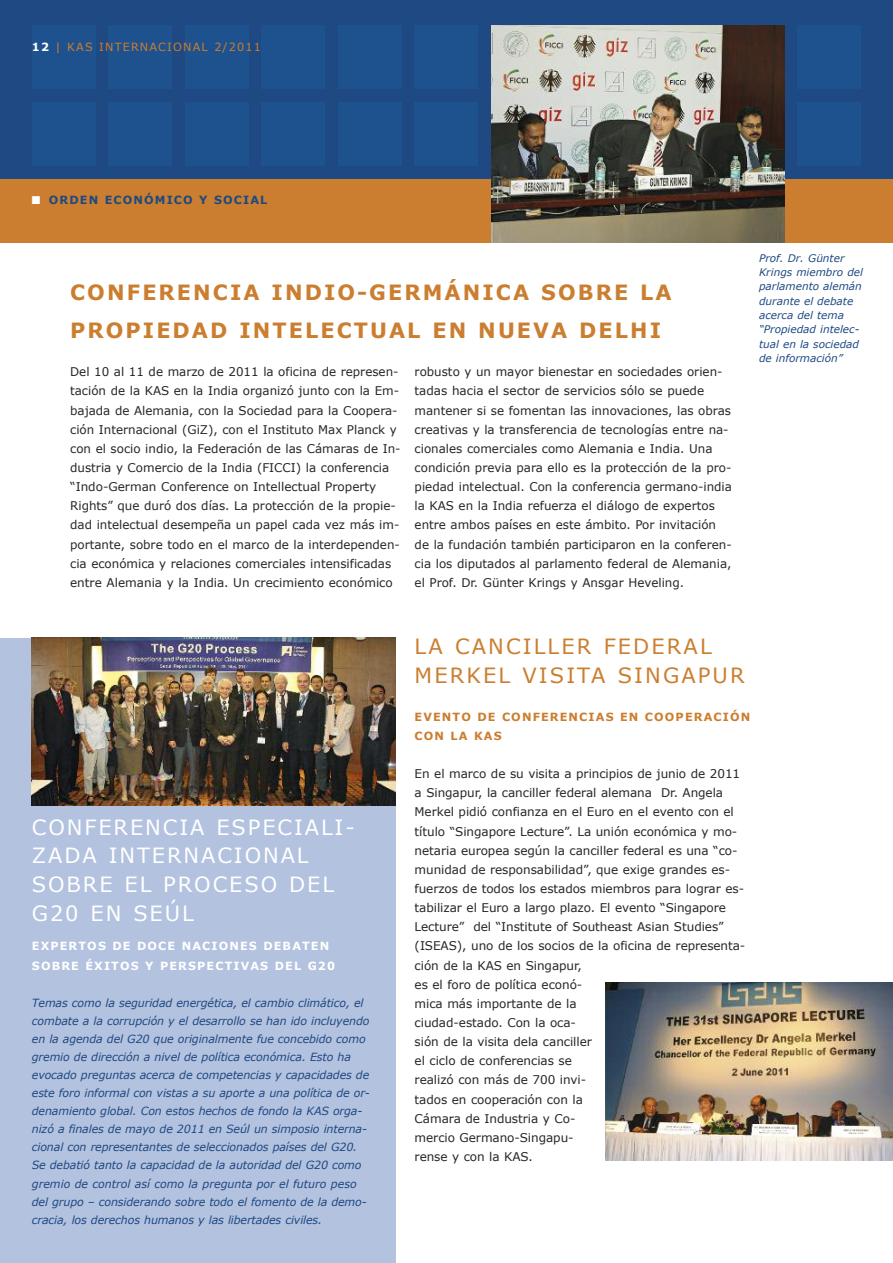
<style>
.page{position:relative;width:893px;height:1263px;background:#fff}
.page>*{position:absolute;margin:0;border:0;box-sizing:border-box;transform-origin:0 0}
.t1{font:700 21px/38.2px "Verdana";letter-spacing:.1em;color:#cb7e2f}
.t2{font:21px/28.7px "Verdana";letter-spacing:.09em;color:#fff}
.t3{font:21px/28.7px "Verdana";letter-spacing:.1em;color:#cb7e2f}
.t4{font:12px/19.2px "Verdana";color:#272627}
.t5{font:italic 11.25px/18px "Verdana";letter-spacing:-.01em;color:#1e4982}
.t6{font:700 11.25px/19.2px "Verdana";letter-spacing:.1em;color:#fff}
.t7{font:700 11.25px/19.2px "Verdana";letter-spacing:.1em;color:#cb7e2f}
.t8{font:11.25px "Verdana";letter-spacing:.1em;color:#cb7e2f}
.t9{font:700 11.25px "Verdana";letter-spacing:.1em;color:#1e4982}
.t10{font:italic 10.5px/14.4px "Verdana";color:#1e4982}
.s1{font-weight:700;color:#fff}
.s2{color:#fff}
</style>
<div class="page">
<div style="left:0;top:638px;width:395px;height:625px;background:#b3c2df"></div>
<div style="left:0;top:0;width:893px;height:179px;background:#1e4982"></div>
<div style="left:185px;top:102px;width:64px;height:64px;background:#1d528e"></div>
<div style="left:185px;top:26px;width:64px;height:63px;background:#1d528e"></div>
<div style="left:261px;top:102px;width:64px;height:64px;background:#1d528e"></div>
<div style="left:261px;top:26px;width:64px;height:63px;background:#1d528e"></div>
<div style="left:338px;top:102px;width:64px;height:64px;background:#1d528e"></div>
<div style="left:338px;top:26px;width:64px;height:63px;background:#1d528e"></div>
<div style="left:415px;top:102px;width:63px;height:64px;background:#1d528e"></div>
<div style="left:415px;top:26px;width:63px;height:63px;background:#1d528e"></div>
<div style="left:32px;top:102px;width:64px;height:64px;background:#1d528e"></div>
<div style="left:32px;top:26px;width:64px;height:63px;background:#1d528e"></div>
<div style="left:108px;top:102px;width:64px;height:64px;background:#1d528e"></div>
<div style="left:108px;top:26px;width:64px;height:63px;background:#1d528e"></div>
<div style="left:797px;top:102px;width:64px;height:64px;background:#1d528e"></div>
<div style="left:797px;top:26px;width:64px;height:63px;background:#1d528e"></div>
<div style="left:0;top:179px;width:893px;height:63px;background:#cb7e2f"></div>
<img style="left:491px;top:26px;width:293px;height:216px">
<img style="left:606px;top:982px;width:287px;height:179px">
<img style="left:32px;top:638px;width:363px;height:168px">
<p class="t8" style="left:32px;top:40px;width:230px"><span class="s1">12</span> | KAS INTERNACIONAL 2/2011</p>
<p class="t9" style="left:32px;top:193px;width:237px"><span class="s2">■</span> ORDEN ECONÓMICO Y SOCIAL</p>
<h1 class="t1" style="left:70px;top:272px;width:603px">CONFERENCIA INDIO-GERMÁNICA SOBRE LA<br>PROPIEDAD INTELECTUAL EN NUEVA DELHI</h1>
<p class="t4" style="left:70px;top:362px;width:332px">Del 10 al 11 de marzo de 2011 la oficina de represen&shy;tación de la KAS en la India organizó junto con la Em&shy;bajada de Alemania, con la Sociedad para la Coopera&shy;ción Internacional (GiZ), con el Instituto Max Planck y con el socio indio, la Federación de las Cámaras de In&shy;dustria y Comercio de la India (FICCI) la conferencia “Indo-German Conference on Intellectual Property Rights” que duró dos días. La protección de la propie&shy;dad intelectual desempeña un papel cada vez más im&shy;portante, sobre todo en el marco de la interdependen&shy;cia económica y relaciones comerciales intensificadas entre Alemania y la India. Un crecimiento económico</p>
<p class="t4" style="left:415px;top:362px;width:319px">robusto y un mayor bienestar en sociedades orien&shy;tadas hacia el sector de servicios sólo se puede mantener si se fomentan las innovaciones, las obras creativas y la transferencia de tecnologías entre na&shy;cionales comerciales como Alemania e India. Una condición previa para ello es la protección de la pro&shy;piedad intelectual. Con la conferencia germano-india la KAS en la India refuerza el diálogo de expertos entre ambos países en este ámbito. Por invitación de la fundación también participaron en la conferen&shy;cia los diputados al parlamento federal de Alemania, el Prof. Dr. Günter Krings y Ansgar Heveling.</p>
<p class="t10" style="left:759px;top:250px;width:106px">Prof. Dr. Günter<br>Krings miembro del parlamento alemán durante el debate acerca del tema “Propiedad intelec&shy;tual en la sociedad de información”</p>
<h1 class="t2" style="left:32px;top:812px;width:325px">CONFERENCIA ESPECIALI-<br>ZADA INTERNACIONAL<br>SObRE EL PROCESO DEL<br>G20 EN SEÚL</h1>
<p class="t6" style="left:32px;top:936px;width:305px">EXPERTOS DE DOCE NACIONES DEBATEN<br>SOBRE ÉXITOS Y PERSPECTIVAS DEL G20</p>
<p class="t5" style="left:32px;top:993px;width:340px">Temas como la seguridad energética, el cambio climático, el combate a la corrupción y el desarrollo se han ido incluyendo en la agenda del G20 que originalmente fue concebido como gremio de dirección a nivel de política económica. Esto ha evocado preguntas acerca de competencias y capacidades de este foro informal con vistas a su aporte a una política de or&shy;denamiento global. Con estos hechos de fondo la KAS orga&shy;nizó a finales de mayo de 2011 en Seúl un simposio interna&shy;cional con representantes de seleccionados países del G20.<br>Se debatió tanto la capacidad de la autoridad del G20 como gremio de control así como la pregunta por el futuro peso del grupo – considerando sobre todo el fomento de la demo&shy;cracia, los derechos humanos y las libertades civiles.</p>
<h1 class="t3" style="left:415px;top:631px;width:332px">LA CANCILLER FEDERAL<br>MERKEL VISITA SINGAPUR</h1>
<p class="t7" style="left:415px;top:707px;width:337px">EVENTO DE CONFERENCIAS EN COOPERACIÓN<br>CON LA KAS</p>
<p class="t4" style="left:415px;top:764px;width:332px">En el marco de su visita a principios de junio de 2011 a Singapur, la canciller federal alemana Dr. Angela Merkel pidió confianza en el Euro en el evento con el título “Singapore Lecture”. La unión económica y mo&shy;netaria europea según la canciller federal es una “co&shy;munidad de responsabilidad”, que exige grandes es&shy;fuerzos de todos los estados miembros para lograr es&shy;tabilizar el Euro a largo plazo. El evento “Singapore Lecture” del “Institute of Southeast Asian Studies” (ISEAS), uno de los socios de la oficina de representa&shy;ción de la KAS en Singapur,<br>es el foro de política econó-<br>mica más importante de la<br>ciudad-estado. Con la oca-<br>sión de la visita dela canciller<br>el ciclo de conferencias se<br>realizó con más de 700 invi-<br>tados en cooperación con la<br>Cámara de Industria y Co-<br>mercio Germano-Singapu-<br>rense y con la KAS.</p>
</div>
